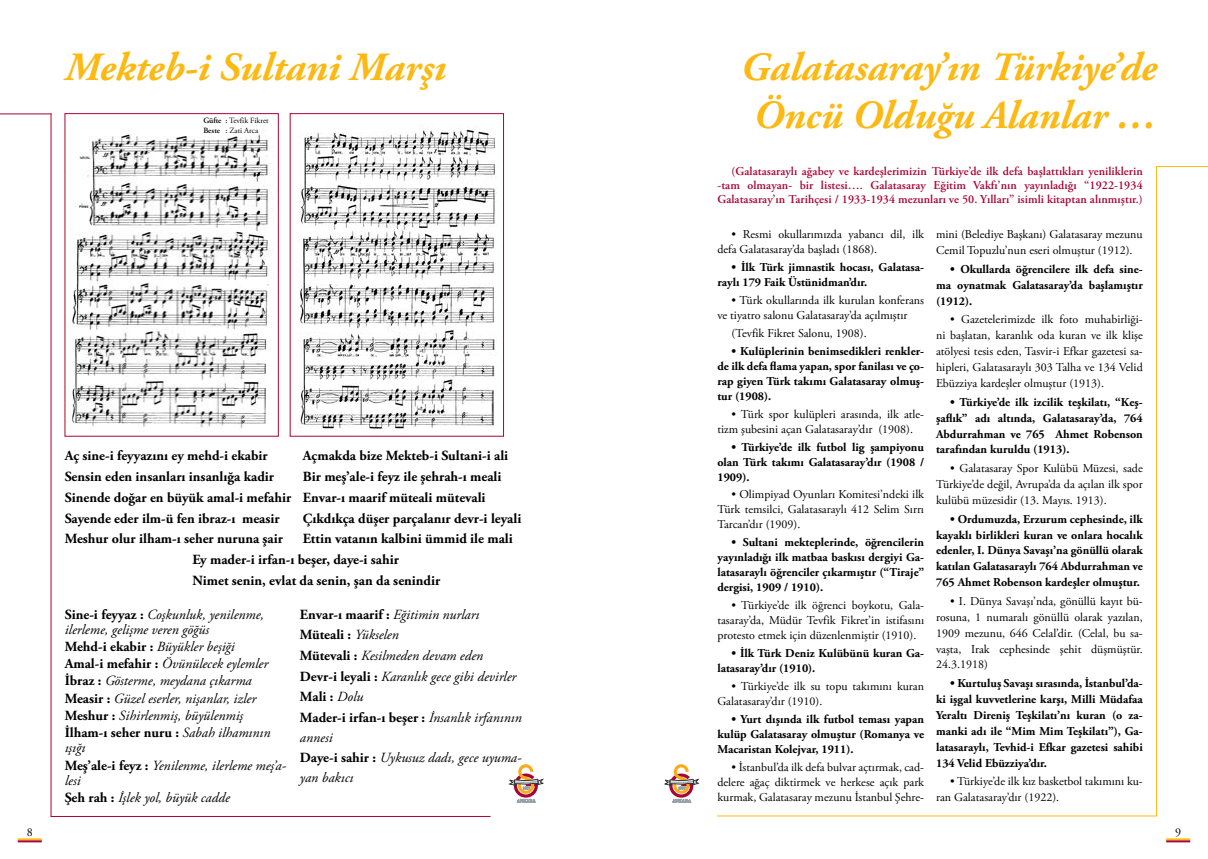
<style>
.page{position:relative;width:1208px;height:859px;background:#fff}
.page>*{position:absolute;margin:0;border:0;box-sizing:border-box;transform-origin:0 0}
.t1{font:italic 700 40px "Adobe Garamond Pro";color:#fdb913}
.t2{font:italic 14px/17.1px "Adobe Garamond Pro";color:#000}
.t3{font:700 14px/20.8px "Adobe Garamond Pro";color:#000}
.t4{font:12px/15.9px "Adobe Garamond Pro";color:#000}
.t5{font:700 12px/15.9px "Adobe Garamond Pro";color:#000;text-align:justify}
.t6{font:600 12px/14.4px "Adobe Garamond Pro";letter-spacing:.005em;color:#a90533;text-align:justify}
.t7{font:8px/9.6px "Adobe Garamond Pro";color:#000}
.t8{font:600 8px/9.6px "Adobe Garamond Pro";color:#000}
.s1{font-weight:600}
.s2{font-weight:700;font-style:normal}
</style>
<div class="page">
<svg style="left:508px;top:764px;width:36px;height:39px"></svg>
<svg style="left:664px;top:764px;width:35px;height:39px"></svg>
<hr style="left:51px;top:113px;width:1px;height:703px;background:#a90533">
<hr style="left:51px;top:816px;width:439px;height:1px;background:#a90533">
<hr style="left:0;top:113px;width:52px;height:1px;background:#a90533">
<hr style="left:1156px;top:166px;width:1px;height:650px;background:#fdb913">
<hr style="left:717px;top:815px;width:440px;height:1px;background:#fdb913">
<hr style="left:1156px;top:166px;width:52px;height:1px;background:#fdb913">
<img style="left:72px;top:134px;width:202px;height:295px">
<img style="left:297px;top:126px;width:200px;height:303px">
<div style="left:290px;top:113px;width:214px;height:323px;border:1px solid #a90533"></div>
<hr style="left:18px;top:838px;width:24px;height:2px;background:#fdb913">
<hr style="left:18px;top:840px;width:24px;height:2px;background:#a90533">
<hr style="left:1166px;top:838px;width:24px;height:2px;background:#fdb913">
<hr style="left:1166px;top:840px;width:24px;height:2px;background:#a90533">
<h1 class="t1" style="left:65px;top:44px;width:383px">Mekteb-i Sultani Marşı</h1>
<h1 class="t1" style="left:740px;top:44px;width:418px">Galatasaray’ın Türkiye’de</h1>
<p class="t8" style="left:203px;top:116px;width:20px">Güfte<br>Beste</p>
<p class="t7" style="left:225px;top:116px;width:45px"><span class="s1">:</span> Tevfik Fikret <span class="s1">:</span> Zati Arca</p>
<h1 class="t1" style="left:753px;top:92px;width:405px">Öncü Olduğu Alanlar …</h1>
<p class="t3" style="left:65px;top:446px;width:204px">Aç sine-i feyyazını ey mehd-i ekabir</p>
<p class="t3" style="left:303px;top:446px;width:207px">Açmakda bize Mekteb-i Sultani-i ali</p>
<p class="t3" style="left:65px;top:466px;width:211px">Sensin eden insanları insanlığa kadir</p>
<p class="t3" style="left:65px;top:466px;width:438px;text-indent:238px">Bir meş’ale-i feyz ile şehrah-ı meali<br>Sinende doğar en büyük amal-i mefahir Envar-ı maarif müteali mütevali<br>Sayende eder ilm-ü fen ibraz-ı measir</p>
<p class="t3" style="left:303px;top:508px;width:220px">Çıkdıkça düşer parçalanır devr-i leyali</p>
<p class="t3" style="left:192px;top:529px;width:322px;text-indent:110px">Ettin vatanın kalbini ümmid ile mali<br>Ey mader-i irfan-ı beşer, daye-i sahir<br>Nimet senin, evlat da senin, şan da senindir</p>
<p class="t2" style="left:65px;top:607px;width:201px;line-height:15.7px"><span class="s2">Sine-i feyyaz :</span> Coşkunluk, yenilenme, ilerleme, gelişme veren göğüs</p>
<p class="t2" style="left:65px;top:639px;width:207px"><span class="s2">Mehd-i ekabir :</span> Büyükler beşiği <span class="s2">Amal-i mefahir :</span> Övünülecek eylemler <span class="s2">İbraz :</span> Gösterme, meydana çıkarma <span class="s2">Measir :</span> Güzel eserler, nişanlar, izler <span class="s2">Meshur :</span> Sihirlenmiş, büyülenmiş <span class="s2">İlham-ı seher nuru :</span> Sabah ilhamının</p>
<p class="t2" style="left:65px;top:740px;width:223px">ışığı<br><span class="s2">Meş’ale-i feyz :</span> Yenilenme, ilerleme meş’a-</p>
<p class="t2" style="left:65px;top:773px;width:167px">lesi<br><span class="s2">Şeh rah :</span> İşlek yol, büyük cadde</p>
<p class="t3" style="left:65px;top:529px;width:220px">Meshur olur ilham-ı seher nuruna şair</p>
<p class="t2" style="left:300px;top:604px;width:223px;line-height:20.7px"><span class="s2">Envar-ı maarif :</span> Eğitimin nurları<br><span class="s2">Müteali :</span> Yükselen<br><span class="s2">Mütevali :</span> Kesilmeden devam eden<br><span class="s2">Devr-i leyali :</span> Karanlık gece gibi devirler<br><span class="s2">Mali :</span> Dolu<br><span class="s2">Mader-i irfan-ı beşer :</span> İnsanlık irfanının</p>
<p class="t2" style="left:300px;top:727px;width:223px;line-height:20.7px">annesi<br><span class="s2">Daye-i sahir :</span> Uykusuz dadı, gece uyuma-</p>
<p class="t2" style="left:300px;top:769px;width:55px">yan bakıcı</p>
<p class="t6" style="left:717px;top:164px;width:427px;text-indent:14px">(Galatasaraylı ağabey ve kardeşlerimizin Türkiye’de ilk defa başlattıkları yeniliklerin -tam olmayan- bir listesi…. Galatasaray Eğitim Vakfı’nın yayınladığı “1922-1934<br>Galatasaray’ın Tarihçesi / 1933-1934 mezunları ve 50. Yılları” isimli kitaptan alınmıştır.)</p>
<p class="t4" style="left:717px;top:227px;width:208px;line-height:15px;text-indent:14px">• Resmi okullarımızda yabancı dil, ilk defa Galatasaray’da başladı (1868).</p>
<p class="t5" style="left:717px;top:260px;width:208px;line-height:15px;text-indent:14px">• İlk Türk jimnastik hocası, Galatasa&shy;raylı 179 Faik Üstünidman’dır.</p>
<p class="t4" style="left:717px;top:293px;width:208px;line-height:15px;text-indent:14px">• Türk okullarında ilk kurulan konferans ve tiyatro salonu Galatasaray’da açılmıştır</p>
<p class="t4" style="left:731px;top:326px;width:137px">(Tevfik Fikret Salonu, 1908).</p>
<p class="t5" style="left:717px;top:344px;width:208px;line-height:15px;text-indent:14px">• Kulüplerinin benimsedikleri renkler&shy;de ilk defa flama yapan, spor fanilası ve ço&shy;rap giyen Türk takımı Galatasaray olmuş&shy;tur (1908).</p>
<p class="t4" style="left:717px;top:407px;width:208px;line-height:15px;text-indent:14px">• Türk spor kulüpleri arasında, ilk atle&shy;tizm şubesini açan Galatasaray’dır (1908).</p>
<p class="t5" style="left:717px;top:439px;width:208px;line-height:15px;text-indent:14px">• Türkiye’de ilk futbol lig şampiyonu olan Türk takımı Galatasaray’dır (1908 / 1909).</p>
<p class="t4" style="left:717px;top:488px;width:208px;line-height:15px;text-align:justify;text-indent:14px">• Olimpiyad Oyunları Komitesi’ndeki ilk Türk temsilci, Galatasaraylı 412 Selim Sırrı Tarcan’dır (1909).</p>
<p class="t5" style="left:717px;top:535px;width:208px;line-height:15px;text-indent:14px">• Sultani mekteplerinde, öğrencilerin yayınladığı ilk matbaa baskısı dergiyi Ga&shy;latasaraylı öğrenciler çıkarmıştır (“Tiraje” dergisi, 1909 / 1910).</p>
<p class="t4" style="left:717px;top:598px;width:208px;line-height:15px;text-align:justify;text-indent:14px">• Türkiye’de ilk öğrenci boykotu, Gala&shy;tasaray’da, Müdür Tevfik Fikret’in istifasını protesto etmek için düzenlenmiştir (1910).</p>
<p class="t5" style="left:717px;top:646px;width:208px;line-height:15px;text-indent:14px">• İlk Türk Deniz Kulübünü kuran Ga&shy;latasaray’dır (1910).</p>
<p class="t4" style="left:717px;top:679px;width:208px;line-height:15px;text-indent:14px">• Türkiye’de ilk su topu takımını kuran<br>Galatasaray’dır (1910).</p>
<p class="t5" style="left:717px;top:712px;width:208px;line-height:15px;text-indent:14px">• Yurt dışında ilk futbol teması yapan kulüp Galatasaray olmuştur (Romanya ve Macaristan Kolejvar, 1911).</p>
<p class="t4" style="left:717px;top:760px;width:208px;line-height:15.3px;text-align:justify;text-indent:14px">• İstanbul’da ilk defa bulvar açtırmak, cad&shy;delere ağaç diktirmek ve herkese açık park kurmak, Galatasaray mezunu İstanbul Şehre-</p>
<p class="t4" style="left:936px;top:227px;width:208px">mini (Belediye Başkanı) Galatasaray mezunu<br>Cemil Topuzlu’nun eseri olmuştur (1912).</p>
<p class="t5" style="left:936px;top:261px;width:208px;text-indent:14px">• Okullarda öğrencilere ilk defa sine&shy;ma oynatmak Galatasaray’da başlamıştır (1912).</p>
<p class="t4" style="left:936px;top:312px;width:208px;text-align:justify;text-indent:14px">• Gazetelerimizde ilk foto muhabirliği&shy;ni başlatan, karanlık oda kuran ve ilk klişe atölyesi tesis eden, Tasvir-i Efkar gazetesi sa&shy;hipleri, Galatasaraylı 303 Talha ve 134 Velid Ebüzziya kardeşler olmuştur (1913).</p>
<p class="t5" style="left:936px;top:394px;width:208px;text-indent:14px">• Türkiye’de ilk izcilik teşkilatı, “Keş&shy;şaflık” adı altında, Galatasaray’da, 764<br>Abdurrahman ve 765 Ahmet Robenson tarafından kuruldu (1913).</p>
<p class="t4" style="left:936px;top:461px;width:208px;text-align:justify;text-indent:14px">• Galatasaray Spor Kulübü Müzesi, sade Türkiye’de değil, Avrupa’da da açılan ilk spor kulübü müzesidir (13. Mayıs. 1913).</p>
<p class="t5" style="left:936px;top:511px;width:208px;text-indent:14px">• Ordumuzda, Erzurum cephesinde, ilk kayaklı birlikleri kuran ve onlara hocalık edenler, I. Dünya Savaşı’na gönüllü olarak katılan Galatasaraylı 764 Abdurrahman ve 765 Ahmet Robenson kardeşler olmuştur.</p>
<p class="t4" style="left:936px;top:594px;width:208px;text-align:justify;text-indent:14px">• I. Dünya Savaşı’nda, gönüllü kayıt bü&shy;rosuna, 1 numaralı gönüllü olarak yazılan, 1909 mezunu, 646 Celal’dir. (Celal, bu sa&shy;vaşta, Irak cephesinde şehit düşmüştür.<br>24.3.1918)</p>
<p class="t5" style="left:936px;top:676px;width:208px;text-indent:14px">• Kurtuluş Savaşı sırasında, İstanbul’da&shy;ki işgal kuvvetlerine karşı, Milli Müdafaa Yeraltı Direniş Teşkilatı’nı kuran (o za&shy;manki adı ile “Mim Mim Teşkilatı”), Ga&shy;latasaraylı, Tevhid-i Efkar gazetesi sahibi 134 Velid Ebüzziya’dır.</p>
<p class="t4" style="left:936px;top:774px;width:208px;text-indent:14px">• Türkiye’de ilk kız basketbol takımını ku&shy;ran Galatasaray’dır (1922).</p>
<p class="t4" style="left:27px;top:825px;width:7px">8</p>
<p class="t4" style="left:1175px;top:825px;width:7px">9</p>
</div>
